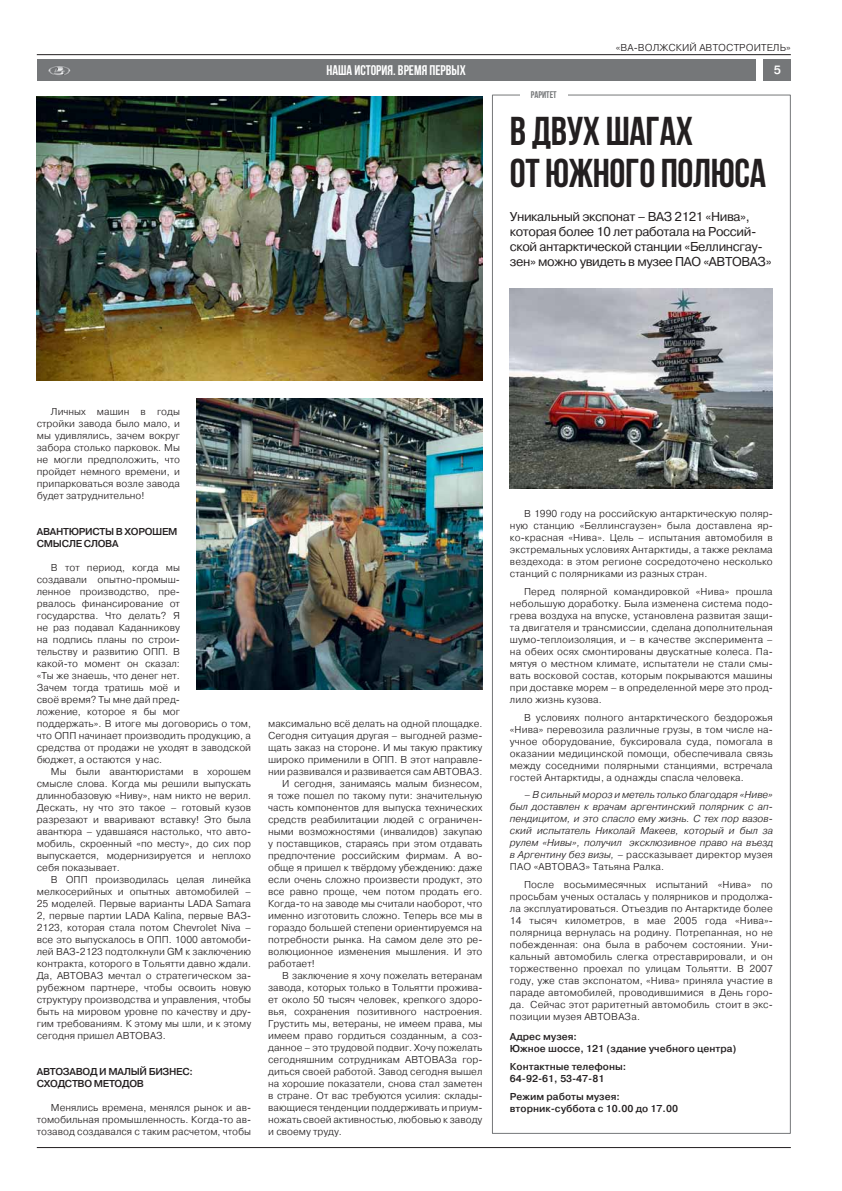
<style>
.page{position:relative;width:842px;height:1191px;background:#fff}
.page>*{position:absolute;margin:0;border:0;box-sizing:border-box;transform-origin:0 0}
.t1{font:700 40.3px/42.6px "Bebas Neue";letter-spacing:-.01em;color:#231f20}
.t2{font:700 14px "Bebas Neue";color:#fff}
.t3{font:12.8px/15.1px "Pragmatica";letter-spacing:-.03em;color:#231f20}
.t4{font:500 12px "Pragmatica";color:#fff}
.t5{font:300 10px/12px "Pragmatica";color:#231f20;text-align:justify}
.t6{font:italic 300 10px/12px "Pragmatica";letter-spacing:.01em;color:#231f20;text-align:justify}
.t7{font:500 10px/12px "Pragmatica";color:#231f20}
.t8{font:500 10px/12px "Pragmatica";letter-spacing:-.03em;color:#231f20}
.t9{font:700 9.7px "Bebas Neue";color:#757779}
.s1{font-style:normal}
</style>
<div class="page">
<hr style="left:37px;top:1147px;width:754px;height:1px;background:#231f20">
<div style="left:37px;top:59px;width:718px;height:22px;background:#757779"></div>
<div style="left:764px;top:59px;width:27px;height:22px;background:#757779"></div>
<hr style="left:37px;top:54px;width:754px;height:1px;background:#231f20">
<img style="left:48px;top:66px;width:23px;height:9px">
<img style="left:37px;top:96px;width:445px;height:285px">
<img style="left:197px;top:399px;width:285px;height:291px">
<img style="left:510px;top:289px;width:263px;height:200px">
<p class="t5" style="left:616px;top:42px;width:176px">«ВА-ВОЛЖСКИЙ АВТОСТРОИТЕЛЬ»</p>
<h2 class="t2" style="left:326px;top:62px;width:141px">Наша история. Время первых</h2>
<p class="t4" style="left:774px;top:63px;width:9px">5</p>
<p class="t9" style="left:531px;top:89px;width:27px">раритет</p>
<h1 class="t1" style="left:510px;top:110px;width:258px">В двух шагах<br>от Южного полюса</h1>
<p class="t3" style="left:510px;top:209px;width:263px">Уникальный экспонат – ВАЗ 2121 «Нива», которая более 10 лет работала на Россий&shy;ской антарктической станции «Беллинсгау&shy;зен» можно увидеть в музее ПАО «АВТОВАЗ»</p>
<p class="t5" style="left:37px;top:406px;width:145px;text-indent:14px">Личных машин в годы стройки завода было мало, и мы удивлялись, зачем вокруг забора столько парковок. Мы не могли предположить, что пройдет немного времени, и припарковаться возле завода будет затруднительно!</p>
<p class="t8" style="left:37px;top:525px;width:142px">АВАНТЮРИСТЫ В ХОРОШЕМ<br>СМЫСЛЕ СЛОВА</p>
<p class="t5" style="left:37px;top:562px;width:216px;text-align:left;text-indent:14px">В тот период, когда мы<br>создавали опытно-промыш-<br>ленное производство, пре-<br>рвалось финансирование от<br>государства. Что делать? Я<br>не раз подавал Каданникову<br>на подпись планы по строи-<br>тельству и развитию ОПП. В<br>какой-то момент он сказал:<br>«Ты же знаешь, что денег нет.<br>Зачем тогда тратишь моё и<br>своё время? Ты мне дай пред-<br>ложение, которое я бы мог<br>поддержать». В итоге мы договорись о том, что ОПП начинает производить продукцию, а средства от продажи не уходят в заводской бюджет, а остаются у нас.</p>
<p class="t5" style="left:37px;top:766px;width:216px;text-indent:14px">Мы были авантюристами в хорошем смысле слова. Когда мы решили выпускать длиннобазовую «Ниву», нам никто не верил.<br>Дескать, ну что это такое – готовый кузов разрезают и вваривают вставку! Это была авантюра – удавшаяся настолько, что авто&shy;мобиль, скроенный «по месту», до сих пор выпускается, модернизируется и неплохо себя показывает.</p>
<p class="t5" style="left:37px;top:874px;width:216px;text-indent:14px">В ОПП производилась целая линейка мелкосерийных и опытных автомобилей – 25 моделей. Первые варианты LADA Samara 2, первые партии LADA Kalina, первые ВАЗ-2123, которая стала потом Chevrolet Niva – все это выпускалось в ОПП. 1000 автомоби&shy;лей ВАЗ-2123 подтолкнули GM к заключению контракта, которого в Тольятти давно ждали.<br>Да, АВТОВАЗ мечтал о стратегическом за&shy;рубежном партнере, чтобы освоить новую структуру производства и управления, чтобы быть на мировом уровне по качеству и дру&shy;гим требованиям. К этому мы шли, и к этому сегодня пришел АВТОВАЗ.</p>
<p class="t8" style="left:37px;top:1065px;width:157px">АВТОЗАВОД И МАЛЫЙ БИЗНЕС:<br>СХОДСТВО МЕТОДОВ</p>
<p class="t5" style="left:37px;top:1102px;width:216px;text-indent:14px">Менялись времена, менялся рынок и ав&shy;томобильная промышленность. Когда-то ав&shy;тозавод создавался с таким расчетом, чтобы</p>
<p class="t5" style="left:268px;top:718px;width:216px">максимально всё делать на одной площадке.</p>
<p class="t5" style="left:268px;top:730px;width:216px">Сегодня ситуация другая – выгодней разме-</p>
<p class="t5" style="left:268px;top:742px;width:216px">щать заказ на стороне. И мы такую практику</p>
<p class="t5" style="left:268px;top:754px;width:216px">широко применили в ОПП. В этот направле-</p>
<p class="t5" style="left:268px;top:766px;width:216px">нии развивался и развивается сам АВТОВАЗ.</p>
<p class="t5" style="left:282px;top:778px;width:202px">И сегодня, занимаясь малым бизнесом,</p>
<p class="t5" style="left:268px;top:790px;width:216px">я тоже пошел по такому пути: значительную</p>
<p class="t5" style="left:268px;top:802px;width:216px">часть компонентов для выпуска технических</p>
<p class="t5" style="left:268px;top:814px;width:216px">средств реабилитации людей с ограничен-</p>
<p class="t5" style="left:268px;top:826px;width:216px">ными возможностями (инвалидов) закупаю</p>
<p class="t5" style="left:268px;top:838px;width:216px">у поставщиков, стараясь при этом отдавать</p>
<p class="t5" style="left:268px;top:850px;width:216px">предпочтение российским фирмам. А во-</p>
<p class="t5" style="left:268px;top:862px;width:216px">обще я пришел к твёрдому убеждению: даже</p>
<p class="t5" style="left:268px;top:874px;width:216px">если очень сложно произвести продукт, это</p>
<p class="t5" style="left:268px;top:886px;width:216px">все равно проще, чем потом продать его.</p>
<p class="t5" style="left:268px;top:898px;width:216px">Когда-то на заводе мы считали наоборот, что</p>
<p class="t5" style="left:268px;top:910px;width:216px">именно изготовить сложно. Теперь все мы в</p>
<p class="t5" style="left:268px;top:922px;width:216px">гораздо большей степени ориентируемся на</p>
<p class="t5" style="left:268px;top:934px;width:216px">потребности рынка. На самом деле это ре-</p>
<p class="t5" style="left:268px;top:946px;width:216px">волюционное изменения мышления. И это</p>
<p class="t5" style="left:268px;top:958px;width:48px">работает!</p>
<p class="t5" style="left:282px;top:970px;width:202px">В заключение я хочу пожелать ветеранам</p>
<p class="t5" style="left:268px;top:982px;width:216px">завода, которых только в Тольятти прожива-</p>
<p class="t5" style="left:268px;top:994px;width:216px">ет около 50 тысяч человек, крепкого здоро-</p>
<p class="t5" style="left:268px;top:1006px;width:216px">вья, сохранения позитивного настроения.</p>
<p class="t5" style="left:268px;top:1018px;width:216px">Грустить мы, ветераны, не имеем права, мы</p>
<p class="t5" style="left:268px;top:1030px;width:216px">имеем право гордиться созданным, а соз-</p>
<p class="t5" style="left:268px;top:1042px;width:216px">данное – это трудовой подвиг. Хочу пожелать</p>
<p class="t5" style="left:268px;top:1054px;width:216px">сегодняшним сотрудникам АВТОВАЗа гор-</p>
<p class="t5" style="left:268px;top:1066px;width:216px">диться своей работой. Завод сегодня вышел</p>
<p class="t5" style="left:268px;top:1078px;width:216px">на хорошие показатели, снова стал заметен</p>
<p class="t5" style="left:268px;top:1090px;width:216px">в стране. От вас требуются усилия: склады-</p>
<p class="t5" style="left:268px;top:1102px;width:216px">вающиеся тенденции поддерживать и приум-</p>
<p class="t5" style="left:268px;top:1114px;width:216px">ножать своей активностью, любовью к заводу</p>
<p class="t5" style="left:268px;top:1126px;width:75px">и своему труду.</p>
<p class="t5" style="left:510px;top:509px;width:264px;text-indent:14px">В 1990 году на российскую антарктическую поляр&shy;ную станцию «Беллинсгаузен» была доставлена яр&shy;ко-красная «Нива». Цель – испытания автомобиля в экстремальных условиях Антарктиды, а также реклама вездехода: в этом регионе сосредоточено несколько станций с полярниками из разных стран.</p>
<p class="t5" style="left:510px;top:586px;width:264px;text-indent:14px">Перед полярной командировкой «Нива» прошла небольшую доработку. Была изменена система подо&shy;грева воздуха на впуске, установлена развитая защи&shy;та двигателя и трансмиссии, сделана дополнительная шумо-теплоизоляция, и – в качестве эксперимента – на обеих осях смонтированы двускатные колеса. Па&shy;мятуя о местном климате, испытатели не стали смы&shy;вать восковой состав, которым покрываются машины при доставке морем – в определенной мере это прод&shy;лило жизнь кузова.</p>
<p class="t5" style="left:510px;top:712px;width:264px;text-indent:14px">В условиях полного антарктического бездорожья «Нива» перевозила различные грузы, в том числе на&shy;учное оборудование, буксировала суда, помогала в оказании медицинской помощи, обеспечивала связь между соседними полярными станциями, встречала гостей Антарктиды, а однажды спасла человека.</p>
<p class="t6" style="left:510px;top:790px;width:264px;text-indent:14px">– В сильный мороз и метель только благодаря «Ниве» был доставлен к врачам аргентинский полярник с ап&shy;пендицитом, и это спасло ему жизнь. С тех пор вазов&shy;ский испытатель Николай Макеев, который и был за рулем «Нивы», получил эксклюзивное право на въезд в Аргентину без визы, <span class="s1">– рассказывает директор музея ПАО «АВТОВАЗ» Татьяна Ралка.</span></p>
<p class="t5" style="left:510px;top:879px;width:264px;text-indent:14px">После восьмимесячных испытаний «Нива» по просьбам ученых осталась у полярников и продолжа&shy;ла эксплуатироваться. Отъездив по Антарктиде более 14 тысяч километров, в мае 2005 года «Нива»- полярница вернулась на родину. Потрепанная, но не побежденная: она была в рабочем состоянии. Уни&shy;кальный автомобиль слегка отреставрировали, и он торжественно проехал по улицам Тольятти. В 2007 году, уже став экспонатом, «Нива» приняла участие в параде автомобилей, проводившимися в День горо&shy;да. Сейчас этот раритетный автомобиль стоит в экс&shy;позиции музея АВТОВАЗа.</p>
<p class="t7" style="left:510px;top:1031px;width:228px">Адрес музея:<br>Южное шоссе, 121 (здание учебного центра)</p>
<p class="t7" style="left:510px;top:1061px;width:118px">Контактные телефоны:<br>64-92-61, 53-47-81</p>
<p class="t7" style="left:510px;top:1090px;width:170px">Режим работы музея: вторник-суббота с 10.00 до 17.00</p>
</div>
